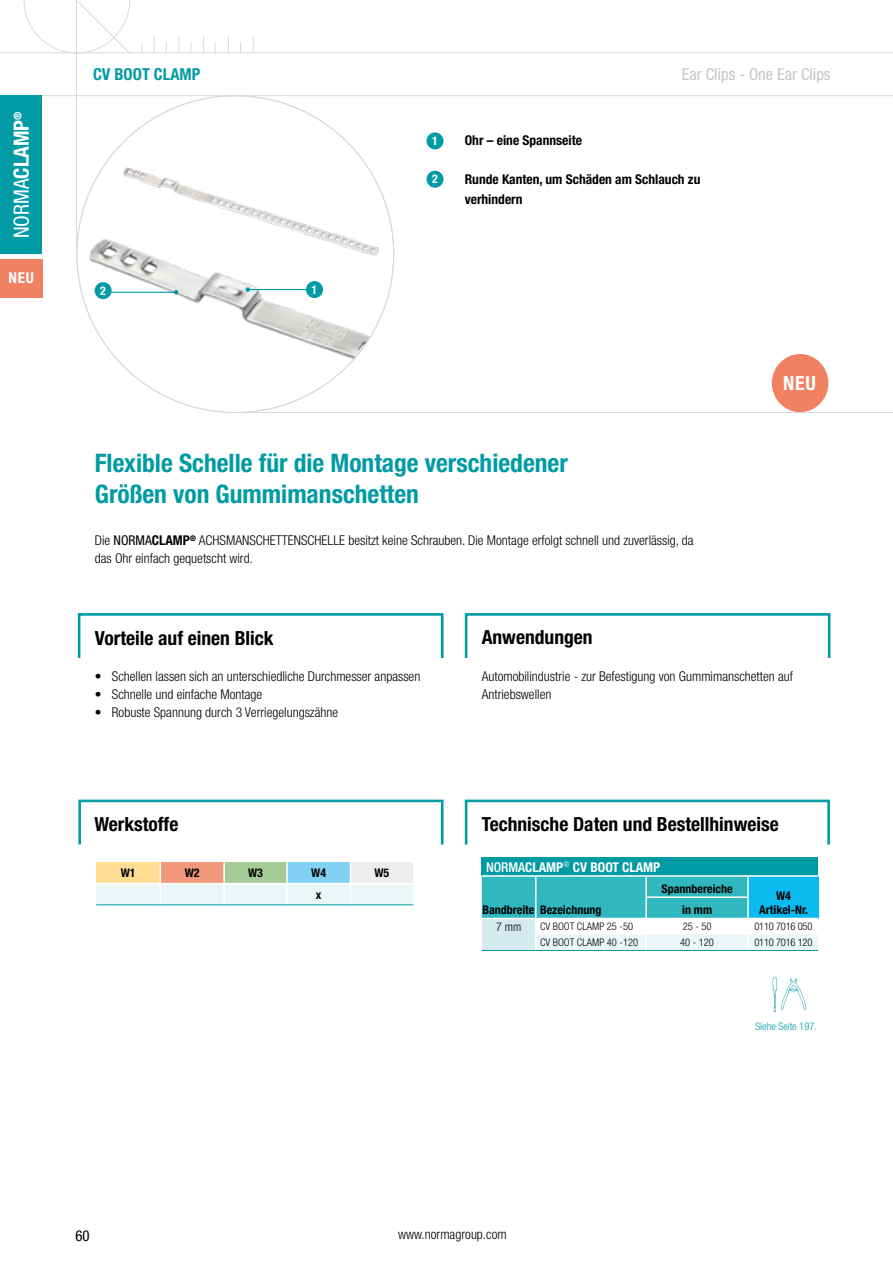
<style>
.page{position:relative;width:893px;height:1263px;background:#fff}
.page>*{position:absolute;margin:0;border:0;box-sizing:border-box;transform-origin:0 0}
.t1{font:700 condensed 25.5px/30.6px "Helvetica Neue LT Pro";color:#009ba4}
.t2{font:condensed 21px "Helvetica Neue LT Pro";color:#fff}
.t3{font:700 condensed 19.5px "Helvetica Neue LT Pro";color:#000}
.t4{font:700 condensed 19.5px "Helvetica Neue LT Pro";color:#fff}
.t5{font:condensed 16.5px "Helvetica Neue LT Pro";color:#c6c6c6}
.t6{font:700 condensed 16.5px "Helvetica Neue LT Pro";color:#009ba4}
.t7{font:700 condensed 15px "Helvetica Neue LT Pro";color:#fff}
.t8{font:condensed 15px "Helvetica Neue LT Pro";color:#000}
.t9{font:300 condensed 13.5px/18px "Helvetica Neue LT Pro";color:#000}
.t10{font:700 condensed 13.5px/19.5px "Helvetica Neue LT Pro";color:#000}
.t11{font:700 condensed 13.5px "Helvetica Neue LT Pro";color:#fff}
.t12{font:700 condensed 12px "Helvetica Neue LT Pro";color:#000}
.t13{font:700 condensed 12px "Helvetica Neue LT Pro";color:#fff}
.t14{font:300 condensed 12px "Helvetica Neue LT Pro";color:#000}
.t15{font:300 condensed 10.5px "Helvetica Neue LT Pro";color:#000}
.t16{font:300 condensed 10.5px "Helvetica Neue LT Pro";letter-spacing:-.02em;color:#000}
.t17{font:300 condensed 10.5px "Helvetica Neue LT Pro";color:#009ba4}
.s1{font-weight:700}
.s2{font-weight:400}
.s3{font-weight:500}
</style>
<div class="page">
<hr style="left:0;top:95px;width:893px;height:1px;background:#dadada">
<hr style="left:234px;top:412px;width:659px;height:1px;background:#dadada">
<hr style="left:0;top:52px;width:893px;height:1px;background:#dadada">
<hr style="left:76px;top:0;width:1px;height:254px;background:#dadada">
<svg style="left:24px;top:0;width:106px;height:54px"></svg>
<svg style="left:154px;top:36px;width:1px;height:16px"></svg>
<svg style="left:179px;top:36px;width:1px;height:16px"></svg>
<svg style="left:203px;top:36px;width:1px;height:16px"></svg>
<svg style="left:228px;top:36px;width:1px;height:16px"></svg>
<svg style="left:253px;top:36px;width:1px;height:16px"></svg>
<div style="left:0;top:95px;width:42px;height:159px;background:#009ba4"></div>
<img style="left:77px;top:172px;width:303px;height:240px">
<hr style="left:106px;top:292px;width:70px;height:1px;background:#009ba4">
<svg style="left:174px;top:290px;width:4px;height:4px"></svg>
<div style="left:95px;top:282px;width:17px;height:17px;background:#009ba4;border-radius:50%"></div>
<div style="left:426px;top:132px;width:17px;height:17px;background:#009ba4;border-radius:50%"></div>
<div style="left:426px;top:171px;width:17px;height:17px;background:#009ba4;border-radius:50%"></div>
<div style="left:78px;top:613px;width:365px;height:46px;border:3px solid #009ba4"></div>
<div style="left:465px;top:613px;width:365px;height:46px;border:3px solid #009ba4"></div>
<div style="left:465px;top:800px;width:365px;height:46px;border:3px solid #009ba4"></div>
<div style="left:482px;top:858px;width:336px;height:18px;background:#009ba4"></div>
<hr style="left:482px;top:875px;width:54px;height:2px;background:#fff">
<hr style="left:536px;top:875px;width:110px;height:2px;background:#fff">
<hr style="left:646px;top:875px;width:102px;height:2px;background:#fff">
<hr style="left:748px;top:875px;width:70px;height:2px;background:#fff">
<svg style="left:482px;top:876px;width:336px;height:74px"></svg>
<hr style="left:646px;top:918px;width:102px;height:1px;background:#fff">
<hr style="left:748px;top:918px;width:70px;height:1px;background:#fff">
<hr style="left:482px;top:950px;width:54px;height:1px;background:#009ba4">
<hr style="left:536px;top:950px;width:110px;height:1px;background:#009ba4">
<hr style="left:646px;top:950px;width:102px;height:1px;background:#009ba4">
<hr style="left:748px;top:950px;width:70px;height:1px;background:#009ba4">
<hr style="left:248px;top:289px;width:62px;height:1px;background:#009ba4">
<svg style="left:246px;top:287px;width:4px;height:5px"></svg>
<div style="left:306px;top:281px;width:17px;height:17px;background:#009ba4;border-radius:50%"></div>
<svg style="left:96px;top:862px;width:317px;height:42px;background:#dde1d5"></svg>
<hr style="left:96px;top:883px;width:64px;height:1px;background:#fff">
<hr style="left:160px;top:883px;width:64px;height:1px;background:#fff">
<hr style="left:224px;top:883px;width:63px;height:1px;background:#fff">
<hr style="left:287px;top:883px;width:63px;height:1px;background:#fff">
<hr style="left:350px;top:883px;width:63px;height:1px;background:#fff">
<hr style="left:96px;top:904px;width:64px;height:1px;background:#009ba4">
<hr style="left:160px;top:904px;width:64px;height:1px;background:#009ba4">
<hr style="left:224px;top:904px;width:63px;height:1px;background:#009ba4">
<hr style="left:287px;top:904px;width:63px;height:1px;background:#009ba4">
<hr style="left:350px;top:904px;width:63px;height:1px;background:#009ba4">
<div style="left:78px;top:800px;width:365px;height:46px;border:3px solid #009ba4"></div>
<img style="left:124px;top:167px;width:255px;height:89px">
<div style="left:772px;top:354px;width:56px;height:58px;background:#f08262;border-radius:50%"></div>
<svg style="left:772px;top:977px;width:34px;height:35px"></svg>
<div style="left:0;top:259px;width:42px;height:38px;background:#f08262"></div>
<h2 class="t2" style="left:9px;top:238px;width:129px;rotate:-90deg">NORMA<span class="s1">CLAMP</span><sup>®</sup></h2>
<p class="t7" style="left:8px;top:269px;width:27px">NEU</p>
<p class="t6" style="left:93px;top:64px;width:109px">CV BOOT CLAMP</p>
<p class="t5" style="left:682px;top:65px;width:150px">Ear Clips - One Ear Clips</p>
<p class="t13" style="left:100px;top:283px;width:7px">2</p>
<p class="t13" style="left:312px;top:282px;width:7px">1</p>
<p class="t13" style="left:432px;top:134px;width:7px">1</p>
<p class="t13" style="left:432px;top:172px;width:7px">2</p>
<p class="t10" style="left:465px;top:131px;width:119px">Ohr – eine Spannseite</p>
<p class="t10" style="left:465px;top:170px;width:237px">Runde Kanten, um Schäden am Schlauch zu verhindern</p>
<h1 class="t1" style="left:95px;top:447px;width:475px">Flexible Schelle für die Montage verschiedener<br>Größen von Gummimanschetten</h1>
<p class="t9" style="left:95px;top:531px;width:600px">Die <span class="s2">NORMA</span><span class="s1">CLAMP</span><sup>®</sup> ACHSMANSCHETTENSCHELLE besitzt keine Schrauben. Die Montage erfolgt schnell und zuverlässig, da das Ohr einfach gequetscht wird.</p>
<h3 class="t4" style="left:783px;top:371px;width:35px">NEU</h3>
<h3 class="t3" style="left:95px;top:626px;width:180px">Vorteile auf einen Blick</h3>
<p class="t9" style="left:95px;top:667px;width:327px">• Schellen lassen sich an unterschiedliche Durchmesser anpassen</p>
<p class="t9" style="left:95px;top:685px;width:169px">• Schnelle und einfache Montage</p>
<p class="t9" style="left:95px;top:703px;width:245px">• Robuste Spannung durch 3 Verriegelungszähne</p>
<h3 class="t3" style="left:94px;top:812px;width:86px">Werkstoffe</h3>
<p class="t12" style="left:121px;top:866px;width:16px">W1</p>
<p class="t12" style="left:185px;top:866px;width:16px">W2</p>
<p class="t12" style="left:248px;top:866px;width:16px">W3</p>
<p class="t12" style="left:311px;top:866px;width:16px">W4</p>
<p class="t12" style="left:374px;top:866px;width:16px">W5</p>
<p class="t12" style="left:316px;top:887px;width:7px">x</p>
<h3 class="t3" style="left:482px;top:625px;width:112px">Anwendungen</h3>
<p class="t9" style="left:482px;top:667px;width:313px">Automobilindustrie - zur Befestigung von Gummimanschetten auf<br>Antriebswellen</p>
<h3 class="t3" style="left:482px;top:813px;width:299px">Technische Daten und Bestellhinweise</h3>
<p class="t11" style="left:486px;top:859px;width:176px"><span class="s3">NORMA</span>CLAMP<sup>®</sup> CV BOOT CLAMP</p>
<p class="t12" style="left:482px;top:903px;width:120px">Bandbreite Bezeichnung</p>
<p class="t12" style="left:662px;top:881px;width:73px">Spannbereiche</p>
<p class="t12" style="left:776px;top:888px;width:16px">W4</p>
<p class="t12" style="left:682px;top:903px;width:31px">in mm</p>
<p class="t12" style="left:759px;top:903px;width:50px">Artikel-Nr.</p>
<p class="t14" style="left:496px;top:920px;width:27px">7 mm</p>
<p class="t15" style="left:540px;top:920px;width:95px">CV BOOT CLAMP 25 -50</p>
<p class="t15" style="left:683px;top:920px;width:30px">25 - 50</p>
<p class="t16" style="left:754px;top:920px;width:59px">0110 7016 050</p>
<p class="t15" style="left:540px;top:936px;width:100px">CV BOOT CLAMP 40 -120</p>
<p class="t15" style="left:680px;top:936px;width:35px">40 - 120</p>
<p class="t16" style="left:754px;top:936px;width:59px">0110 7016 120</p>
<p class="t17" style="left:755px;top:1021px;width:63px">Siehe Seite 197.</p>
<p class="t8" style="left:75px;top:1227px;width:16px">60</p>
<p class="t9" style="left:398px;top:1225px;width:110px">www.normagroup.com</p>
</div>
